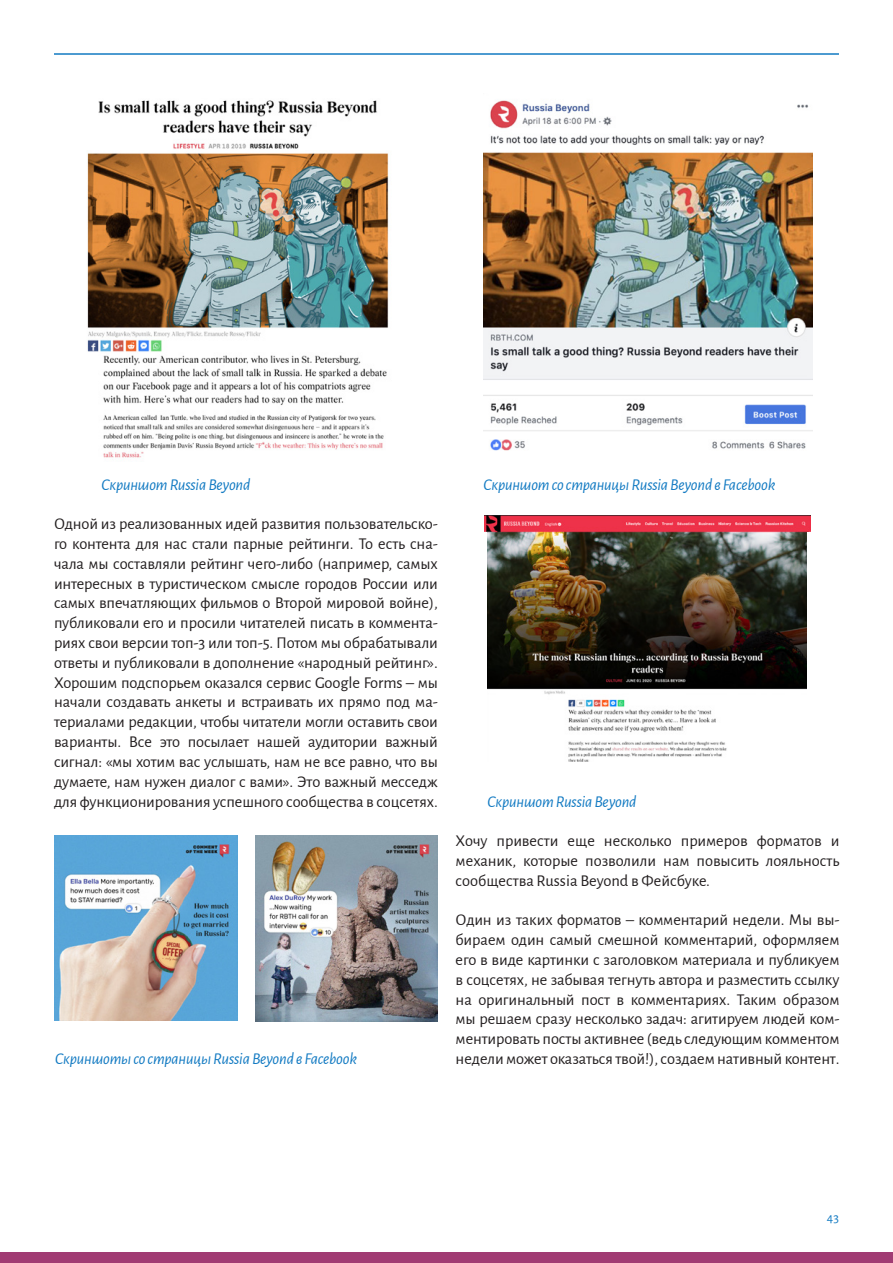
<style>
.page{position:relative;width:893px;height:1263px;background:#fff}
.page>*{position:absolute;margin:0;border:0;box-sizing:border-box;transform-origin:0 0}
.Basic_columns{font:16.5px/19.8px "Alegreya Sans";letter-spacing:-.005em;color:#231f20;text-align:justify}
.Basic_columns-2{font:italic 16.5px "Alegreya Sans";letter-spacing:-.01em;color:#127ac2}
.t1{font:13.5px "Alegreya Sans";color:#127ac2}
</style>
<div class="page">
<hr style="left:54px;top:53px;width:785px;height:2px;background:#127ac2">
<div style="left:0;top:1252px;width:893px;height:11px;background:#a13b73"></div>
<img style="left:87px;top:100px;width:302px;height:358px">
<img style="left:483px;top:100px;width:329px;height:351px">
<img style="left:484px;top:516px;width:326px;height:246px">
<div style="left:479px;top:533px;width:8px;height:229px;background:#fff"></div>
<div style="left:808px;top:533px;width:7px;height:229px;background:#fff"></div>
<img style="left:55px;top:835px;width:183px;height:185px">
<img style="left:255px;top:835px;width:183px;height:186px">
<p class="Basic_columns-2" style="left:101px;top:473px;width:151px">Скриншот Russia Beyond</p>
<p class="Basic_columns-2" style="left:483px;top:473px;width:294px">Скриншот со страницы Russia Beyond в Facebook</p>
<p class="Basic_columns" style="left:54px;top:513px;width:385px">Одной из реализованных идей развития пользовательско&shy;го контента для нас стали парные рейтинги. То есть сна&shy;чала мы составляли рейтинг чего-либо (например, самых интересных в туристическом смысле городов России или самых впечатляющих фильмов о Второй мировой войне), публиковали его и просили читателей писать в коммента&shy;риях свои версии топ-3 или топ-5. Потом мы обрабатывали ответы и публиковали в дополнение «народный рейтинг».<br>Хорошим подспорьем оказался сервис Google Forms – мы начали создавать анкеты и встраивать их прямо под ма&shy;териалами редакции, чтобы читатели могли оставить свои варианты. Все это посылает нашей аудитории важный сигнал: «мы хотим вас услышать, нам не все равно, что вы думаете, нам нужен диалог с вами». Это важный месседж для функционирования успешного сообщества в соцсетях.</p>
<p class="Basic_columns-2" style="left:55px;top:1047px;width:304px">Скриншоты со страницы Russia Beyond в Facebook</p>
<p class="Basic_columns-2" style="left:487px;top:790px;width:151px">Скриншот Russia Beyond</p>
<p class="Basic_columns" style="left:456px;top:830px;width:385px">Хочу привести еще несколько примеров форматов и механик, которые позволили нам повысить лояльность сообщества Russia Beyond в Фейсбуке.</p>
<p class="Basic_columns" style="left:456px;top:909px;width:385px">Один из таких форматов – комментарий недели. Мы вы&shy;бираем один самый смешной комментарий, оформляем его в виде картинки с заголовком материала и публикуем в соцсетях, не забывая тегнуть автора и разместить ссылку на оригинальный пост в комментариях. Таким образом мы решаем сразу несколько задач: агитируем людей ком&shy;ментировать посты активнее (ведь следующим комментом недели может оказаться твой!), создаем нативный контент.</p>
<p class="t1" style="left:827px;top:1209px;width:14px">43</p>
</div>
